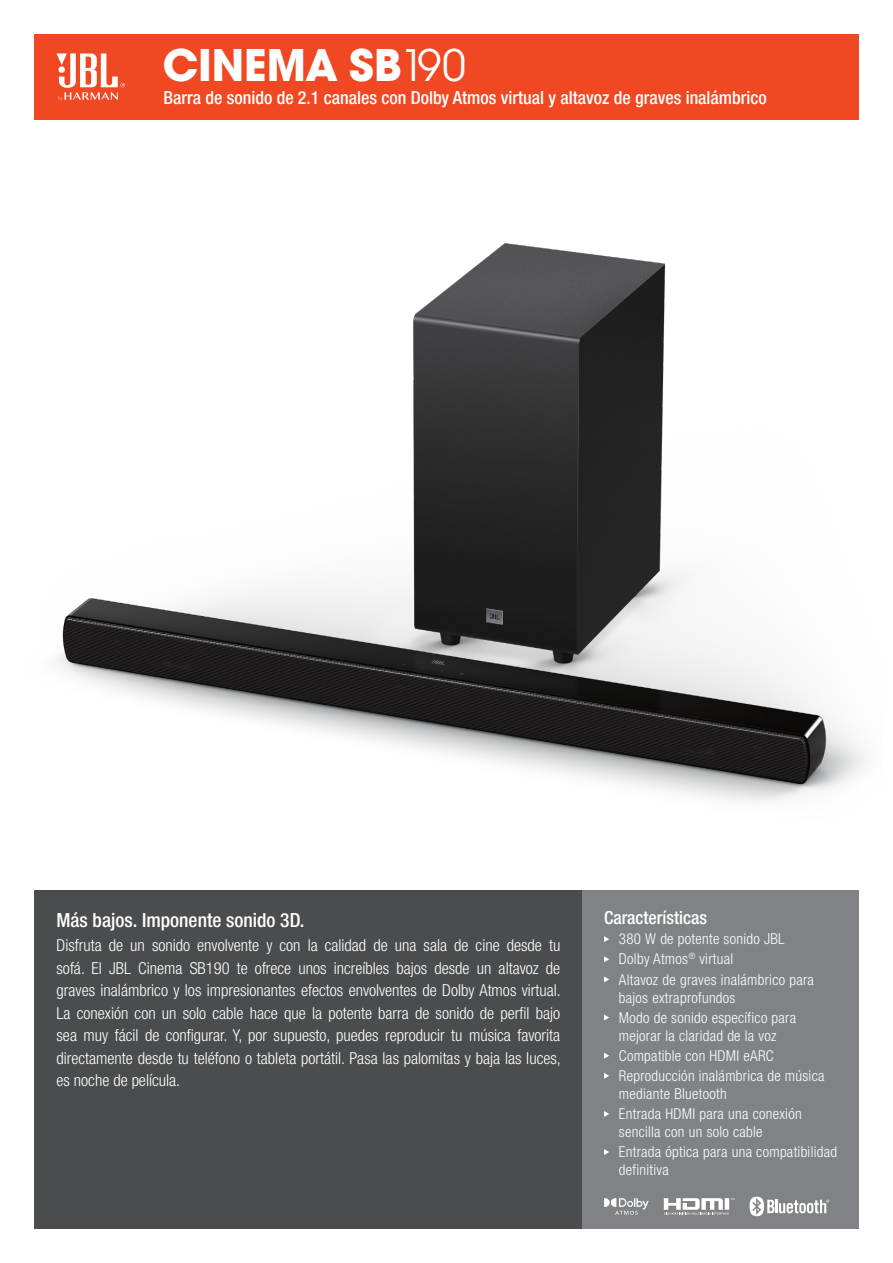
<style>
.page{position:relative;width:893px;height:1263px;background:#fff}
.page>*{position:absolute;margin:0;border:0;box-sizing:border-box;transform-origin:0 0}
.t1{font:700 48px "Avant Gard Goth EF";color:#fff}
.t2{font:500 condensed 19.5px "Helvetica Neue LT Pro";color:#fff}
.t3{font:500 condensed 18px "Helvetica Neue LT Pro";color:#fff}
.t4{font:300 condensed 16.5px/22.5px "Helvetica Neue LT Pro";color:#fff;text-align:justify}
.t5{font:300 condensed 15px/18px "Helvetica Neue LT Pro";letter-spacing:.02em;color:#fff}
.s1{font-weight:400}
</style>
<div class="page">
<img style="left:57px;top:243px;width:809px;height:559px">
<div style="left:34px;top:890px;width:549px;height:339px;background:#4b4c4d"></div>
<div style="left:583px;top:890px;width:276px;height:339px;background:#808285"></div>
<svg style="left:604px;top:936px;width:5px;height:6px"></svg>
<svg style="left:604px;top:956px;width:5px;height:6px"></svg>
<svg style="left:604px;top:976px;width:5px;height:6px"></svg>
<svg style="left:604px;top:1014px;width:5px;height:6px"></svg>
<svg style="left:604px;top:1053px;width:5px;height:6px"></svg>
<svg style="left:604px;top:1073px;width:5px;height:6px"></svg>
<svg style="left:604px;top:1111px;width:5px;height:6px"></svg>
<svg style="left:604px;top:1149px;width:5px;height:6px"></svg>
<div style="left:34px;top:34px;width:825px;height:85px;background:#f04822"></div>
<svg style="left:57px;top:53px;width:68px;height:48px"></svg>
<svg style="left:749px;top:1196px;width:80px;height:20px"></svg>
<svg style="left:664px;top:1198px;width:70px;height:17px"></svg>
<svg style="left:604px;top:1198px;width:45px;height:17px"></svg>
<p class="t1" style="left:163px;top:36px;width:305px">CINEMA SB<span class="s1">190</span></p>
<p class="t3" style="left:163px;top:87px;width:605px">Barra de sonido de 2.1 canales con Dolby Atmos virtual y altavoz de graves inalámbrico</p>
<p class="t2" style="left:57px;top:908px;width:249px">Más bajos. Imponente sonido 3D.</p>
<p class="t4" style="left:57px;top:934px;width:506px">Disfruta de un sonido envolvente y con la calidad de una sala de cine desde tu sofá. El JBL Cinema SB190 te ofrece unos increíbles bajos desde un altavoz de graves inalámbrico y los impresionantes efectos envolventes de Dolby Atmos virtual.<br>La conexión con un solo cable hace que la potente barra de sonido de perfil bajo sea muy fácil de configurar. Y, por supuesto, puedes reproducir tu música favorita directamente desde tu teléfono o tableta portátil. Pasa las palomitas y baja las luces, es noche de película.</p>
<p class="t3" style="left:604px;top:907px;width:105px">Características</p>
<p class="t5" style="left:619px;top:930px;width:167px">380 W de potente sonido JBL</p>
<p class="t5" style="left:619px;top:950px;width:116px">Dolby Atmos<sup>®</sup> virtual</p>
<p class="t5" style="left:619px;top:970px;width:196px">Altavoz de graves inalámbrico para bajos extraprofundos</p>
<p class="t5" style="left:619px;top:1008px;width:179px">Modo de sonido específico para mejorar la claridad de la voz</p>
<p class="t5" style="left:619px;top:1046px;width:156px">Compatible con HDMI eARC</p>
<p class="t5" style="left:619px;top:1066px;width:207px">Reproducción inalámbrica de música mediante Bluetooth</p>
<p class="t5" style="left:619px;top:1105px;width:184px">Entrada HDMI para una conexión sencilla con un solo cable</p>
<p class="t5" style="left:619px;top:1143px;width:220px">Entrada óptica para una compatibilidad definitiva</p>
</div>
